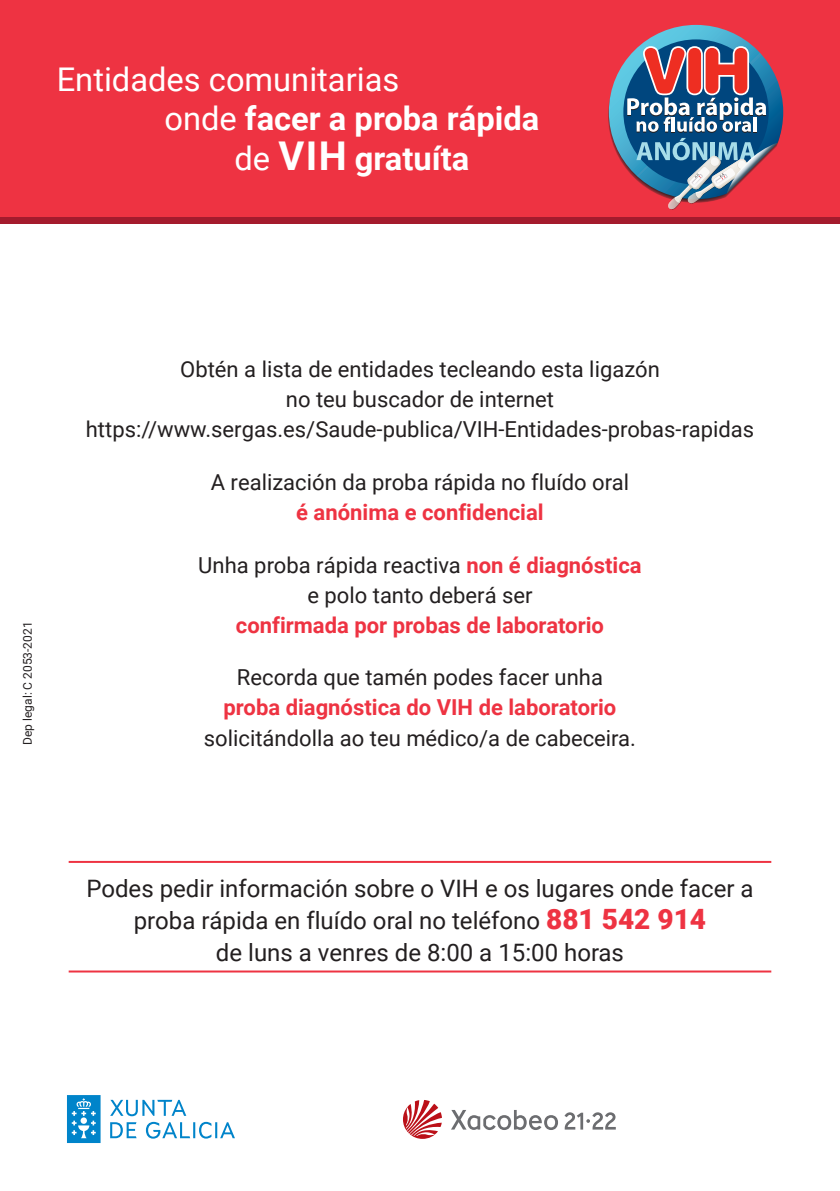
<style>
.page{position:relative;width:840px;height:1191px;background:#fff}
.page>*{position:absolute;margin:0;border:0;box-sizing:border-box;transform-origin:0 0}
.t1{font:700 32.6px "Roboto";color:#fff}
.t2{font:32.6px "Roboto";color:#fff}
.t3{font:24px/32px "Roboto";color:#231f20;text-align:center}
.t4{font:22px/30px "Roboto";color:#231f20;text-align:center}
.t5{font:700 22px "Roboto";color:#ee3342}
.t6{font:12px "Roboto";color:#231f20}
.s1{font-weight:400}
.s2{font-size:39.6px}
.s3{font-weight:700;color:#ee3342}
.s4{font-weight:900;font-size:28px;color:#ee3342}
</style>
<div class="page">
<svg style="left:0;top:216px;width:839px;height:7px;background:#ae1e30"></svg>
<div style="left:0;top:0;width:839px;height:216px;background:#ee3342"></div>
<svg style="left:608px;top:25px;width:174px;height:185px"></svg>
<hr style="left:69px;top:861px;width:701px;height:2px;background:#ee3342">
<hr style="left:69px;top:970px;width:701px;height:2px;background:#ee3342">
<svg style="left:403px;top:1100px;width:38px;height:38px"></svg>
<svg style="left:451px;top:1110px;width:106px;height:20px"></svg>
<svg style="left:564px;top:1112px;width:51px;height:17px"></svg>
<svg style="left:67px;top:1095px;width:168px;height:48px"></svg>
<h1 class="t2" style="left:57px;top:56px;width:344px">Entidades comunitarias</h1>
<h1 class="t1" style="left:164px;top:96px;width:376px"><span class="s1">onde</span> facer a proba rápida</h1>
<h1 class="t1" style="left:234px;top:135px;width:236px"><span class="s1">de</span> <span class="s2">VIH</span> gratuíta</h1>
<p class="t6" style="left:19px;top:745px;width:125px;rotate:-90deg">Dep legal: C 2053-2021</p>
<p class="t4" style="left:86px;top:354px;width:669px">Obtén a lista de entidades tecleando esta ligazón<br>no teu buscador de internet https://www.sergas.es/Saude-publica/VIH-Entidades-probas-rapidas</p>
<p class="t4" style="left:211px;top:466px;width:419px">A realización da proba rápida no fluído oral</p>
<p class="t5" style="left:296px;top:497px;width:249px">é anónima e confidencial</p>
<p class="t4" style="left:198px;top:549px;width:444px">Unha proba rápida reactiva <span class="s3">non é diagnóstica </span>e polo tanto deberá ser</p>
<p class="t5" style="left:236px;top:609px;width:369px">confirmada por probas de laboratorio</p>
<p class="t4" style="left:237px;top:662px;width:367px">Recorda que tamén podes facer unha</p>
<p class="t5" style="left:223px;top:692px;width:394px">proba diagnóstica do VIH de laboratorio</p>
<p class="t4" style="left:204px;top:722px;width:433px">solicitándolla ao teu médico/a de cabeceira.</p>
<p class="t3" style="left:86px;top:872px;width:668px">Podes pedir información sobre o VIH e os lugares onde facer a proba rápida en fluído oral no teléfono <span class="s4">881 542 914<br></span>de luns a venres de 8:00 a 15:00 horas</p>
</div>
